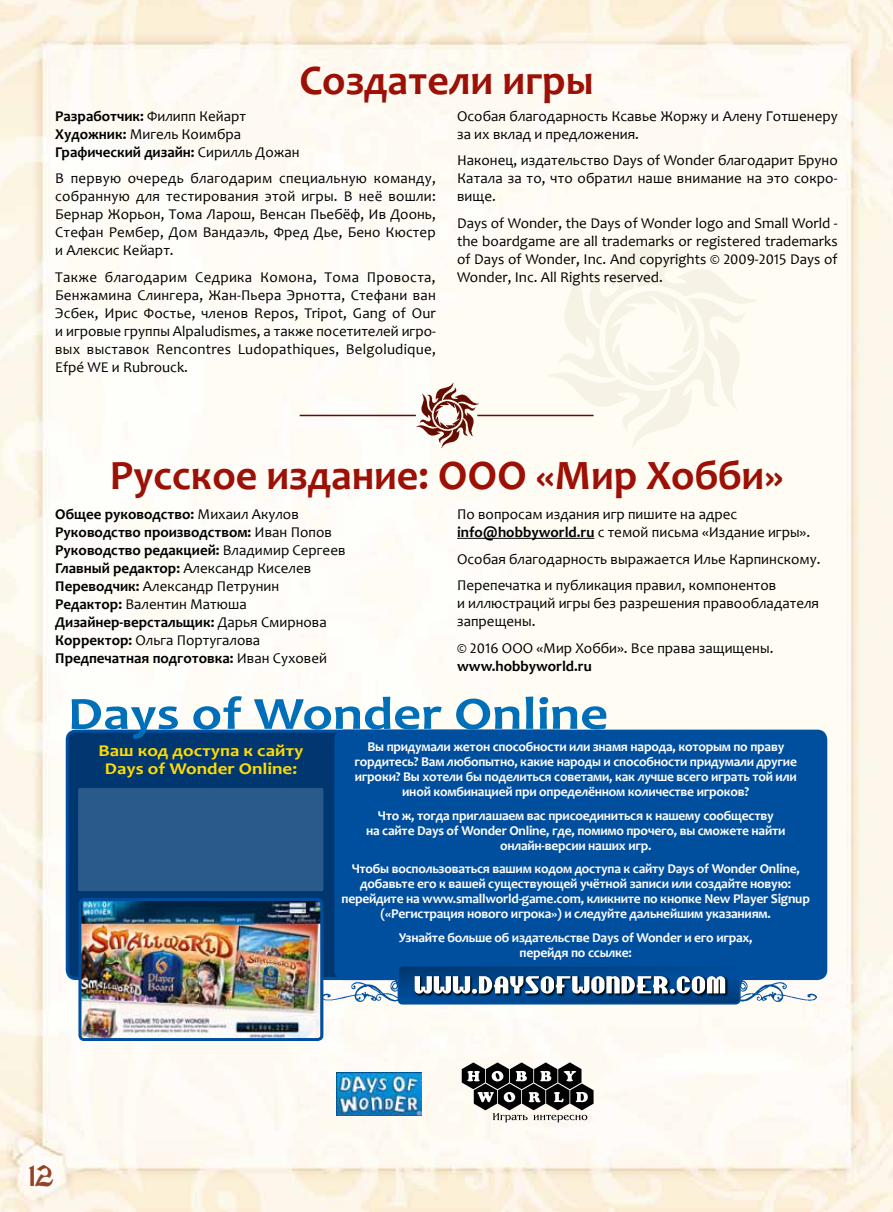
<style>
.page{position:relative;width:893px;height:1212px;background:#fff}
.page>*{position:absolute;margin:0;border:0;box-sizing:border-box;transform-origin:0 0}
.t1{font:700 46.5px "Candara";color:#006fb9;scale:1.18 1}
.t2{font:700 42px "Candara";color:#9c1006}
.t3{font:27px "Vinque";color:#944227}
.t4{font:700 16.5px/18px "Candara";color:#fd0;text-align:center;scale:1.15 1}
.t5{font:15px/18px "Candara";color:#000;text-align:justify}
.t6{font:700 15px/18px "Candara";color:#000}
.t7{font:700 13.5px/15px "Candara";letter-spacing:-.015em;color:#fff;text-align:center}
.s1{font-weight:400}
.s2{font-weight:700}
</style>
<div class="page">
<img style="left:0;top:0;width:893px;height:1212px">
<img style="left:547px;top:228px;width:211px;height:220px">
<div style="left:67px;top:731px;width:499px;height:247px;background:#003770;border-radius:9px"></div>
<div style="left:336px;top:731px;width:490px;height:247px;background:#004f9f;border-radius:9px"></div>
<div style="left:334px;top:730px;width:493px;height:250px;border:3px solid #004f9f;border-radius:9px"></div>
<div style="left:78px;top:788px;width:245px;height:103px;background:#295a8b;border-radius:2px"></div>
<div style="left:398px;top:965px;width:343px;height:39px;border:2px solid #004f9f;border-radius:4px"></div>
<img style="left:323px;top:965px;width:75px;height:39px">
<img style="left:740px;top:967px;width:76px;height:37px">
<img style="left:82px;top:902px;width:237px;height:135px">
<div style="left:78px;top:898px;width:245px;height:143px;border:3px solid #004f9f;border-radius:4px"></div>
<svg style="left:398px;top:966px;width:342px;height:38px"></svg>
<img style="left:336px;top:1072px;width:85px;height:43px">
<svg style="left:462px;top:1062px;width:132px;height:60px"></svg>
<hr style="left:457px;top:538px;width:137px;height:1px;background:#000">
<hr style="left:300px;top:415px;width:116px;height:1px;background:#640c00">
<hr style="left:477px;top:415px;width:117px;height:1px;background:#640c00">
<img style="left:416px;top:383px;width:62px;height:64px">
<h2 class="t2" style="left:299px;top:54px;width:296px">Создатели игры</h2>
<p class="t6" style="left:55px;top:107px;width:246px">Разработчик: <span class="s1">Филипп Кейарт<br></span>Художник: <span class="s1">Мигель Коимбра<br></span>Графический дизайн: <span class="s1">Сирилль Дожан</span></p>
<p class="t5" style="left:55px;top:169px;width:382px">В первую очередь благодарим специальную команду, собранную для тестирования этой игры. В неё вошли:<br>Бернар Жорьон, Тома Ларош, Венсан Пьебёф, Ив Доонь, Стефан Рембер, Дом Вандаэль, Фред Дье, Бено Кюстер и Алексис Кейарт.</p>
<p class="t5" style="left:55px;top:268px;width:382px">Также благодарим Седрика Комона, Тома Провоста, Бенжамина Слингера, Жан-Пьера Эрнотта, Стефани ван Эсбек, Ирис Фостье, членов Repos, Tripot, Gang of Our и игровые группы Alpaludismes, а также посетителей игро&shy;вых выставок Rencontres Ludopathiques, Belgoludique, Efpé WE и Rubrouck.</p>
<p class="t5" style="left:457px;top:107px;width:382px">Особая благодарность Ксавье Жоржу и Алену Готшенеру за их вклад и предложения.</p>
<p class="t5" style="left:457px;top:151px;width:382px">Наконец, издательство Days of Wonder благодарит Бруно Катала за то, что обратил наше внимание на это сокро&shy;вище.</p>
<p class="t5" style="left:457px;top:214px;width:382px">Days of Wonder, the Days of Wonder logo and Small World - the boardgame are all trademarks or registered trademarks of Days of Wonder, Inc. And copyrights © 2009-2015 Days of Wonder, Inc. All Rights reserved.</p>
<h2 class="t2" style="left:110px;top:449px;width:675px">Русское издание: ООО «Мир Хобби»</h2>
<p class="t6" style="left:55px;top:505px;width:292px">Общее руководство: <span class="s1">Михаил Акулов </span>Руководство производством: <span class="s1">Иван Попов </span>Руководство редакцией: <span class="s1">Владимир Сергеев </span>Главный редактор: <span class="s1">Александр Киселев </span>Переводчик: <span class="s1">Александр Петрунин </span>Редактор: <span class="s1">Валентин Матюша </span>Дизайнер-верстальщик: <span class="s1">Дарья Смирнова </span>Корректор: <span class="s1">Ольга Португалова </span>Предпечатная подготовка: <span class="s1">Иван Суховей</span></p>
<p class="t5" style="left:457px;top:505px;width:355px">По вопросам издания игр пишите на адрес <span class="s2">info@hobbyworld.ru</span> с темой письма «Издание игры».</p>
<p class="t5" style="left:457px;top:545px;width:365px;line-height:26.5px">Особая благодарность выражается Илье Карпинскому.<br>Перепечатка и публикация правил, компонентов</p>
<p class="t5" style="left:457px;top:594px;width:363px">и иллюстраций игры без разрешения правообладателя запрещены.</p>
<p class="t5" style="left:457px;top:639px;width:318px">© 2016 ООО «Мир Хобби». Все права защищены.</p>
<p class="t6" style="left:457px;top:657px;width:136px">www.hobbyworld.ru</p>
<h1 class="t1" style="left:68px;top:684px;width:459px">Days of Wonder Online</h1>
<p class="t7" style="left:355px;top:739px;width:444px">Вы придумали жетон способности или знамя народа, которым по праву гордитесь? Вам любопытно, какие народы и способности придумали другие игроки? Вы хотели бы поделиться советами, как лучше всего играть той или иной комбинацией при определённом количестве игроков?</p>
<p class="t7" style="left:366px;top:808px;width:421px">Что ж, тогда приглашаем вас присоединиться к нашему сообществу<br>на сайте Days of Wonder Online, где, помимо прочего, вы сможете найти онлайн-версии наших игр.</p>
<p class="t7" style="left:342px;top:861px;width:470px">Чтобы воспользоваться вашим кодом доступа к сайту Days of Wonder Online, добавьте его к вашей существующей учётной записи или создайте новую: перейдите на www.smallworld-game.com, кликните по кнопке New Player Signup («Регистрация нового игрока») и следуйте дальнейшим указаниям.</p>
<p class="t7" style="left:399px;top:930px;width:355px">Узнайте больше об издательстве Days of Wonder и его играх, перейдя по ссылке:</p>
<p class="t4" style="left:99px;top:742px;width:180px">Ваш код доступа к сайту<br>Days of Wonder Online:</p>
<h3 class="t3" style="left:29px;top:1159px;width:27px">12</h3>
</div>
